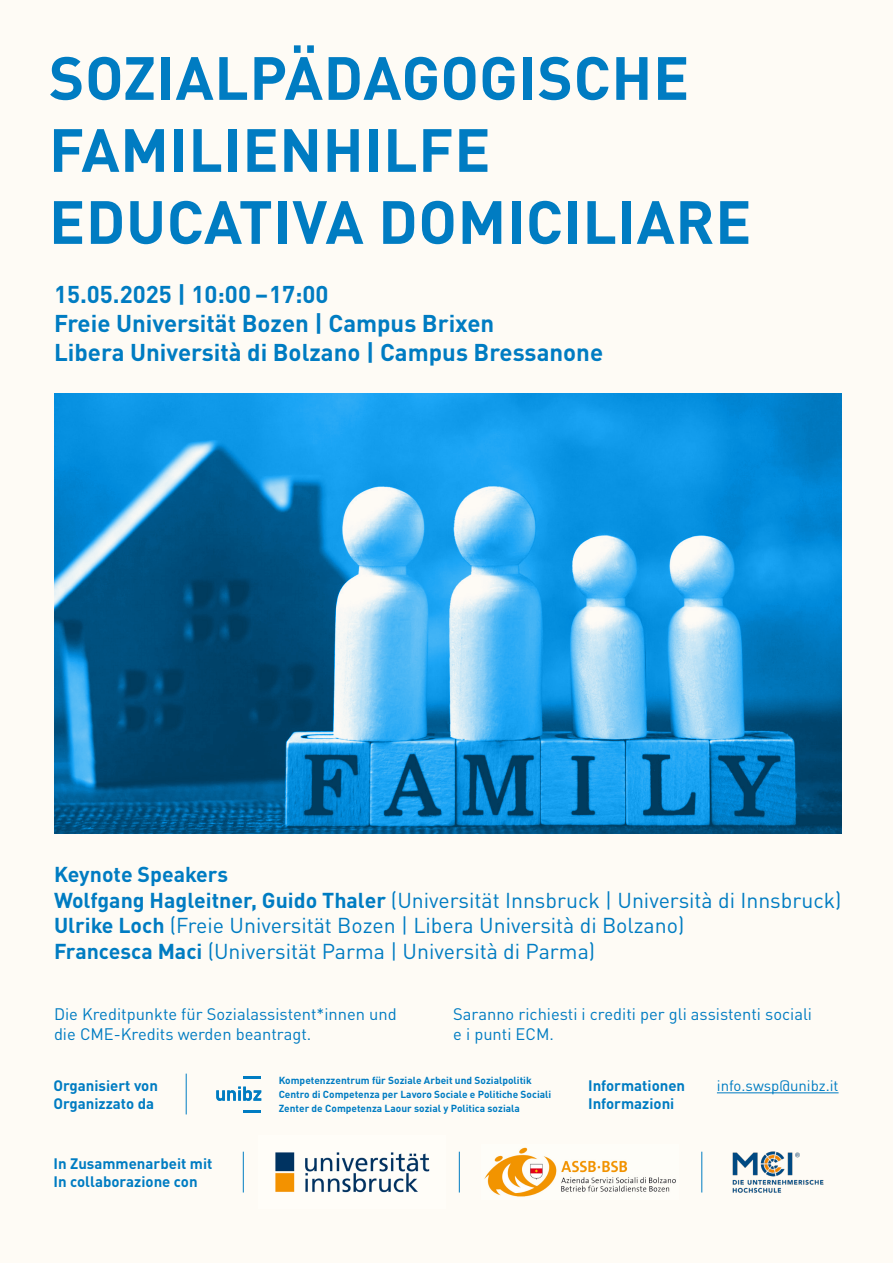
<style>
.page{position:relative;width:893px;height:1263px;background:#fefbf5}
.page>*{position:absolute;margin:0;border:0;box-sizing:border-box;transform-origin:0 0}
.t1{font:700 60px "DINOT";letter-spacing:.01em;color:#007cc2}
.t2{font:700 24px "DINOT";color:#007cc2}
.t3{font:21.3px "DINOT";color:#007cc2}
.t4{font:700 21.3px "DINOT";color:#007cc2}
.t5{font:16.5px "DINOT";color:#007cc2}
.t6{font:700 15px "DINOT";color:#007cc2}
.t7{font:15px "DINOT";color:#007cc2}
.t8{font:700 10.2px/14.4px "DINOT";color:#007cc2}
.s1{font-weight:700}
</style>
<div class="page">
<hr style="left:717px;top:1092px;width:122px;height:1px;background:#007cc2">
<img style="left:275px;top:1152px;width:155px;height:41px">
<hr style="left:243px;top:1076px;width:18px;height:3px;background:#007cc2">
<svg style="left:243px;top:1110px;width:18px;height:2px"></svg>
<svg style="left:216px;top:1086px;width:45px;height:15px"></svg>
<img style="left:484px;top:1147px;width:192px;height:50px">
<img style="left:732px;top:1151px;width:92px;height:42px">
<hr style="left:243px;top:1152px;width:1px;height:40px;background:#007cc2">
<hr style="left:186px;top:1073px;width:1px;height:41px;background:#007cc2">
<hr style="left:459px;top:1152px;width:1px;height:40px;background:#007cc2">
<hr style="left:701px;top:1152px;width:1px;height:40px;background:#007cc2">
<img style="left:54px;top:393px;width:788px;height:440px">
<p class="t1" style="left:49px;top:39px;width:642px">SOZIALPÄDAGOGISCHE</p>
<p class="t1" style="left:49px;top:111px;width:443px">FAMILIENHILFE</p>
<p class="t1" style="left:49px;top:183px;width:704px">EDUCATIVA DOMICILIARE</p>
<p class="t2" style="left:54px;top:279px;width:276px">15.05.2025 | 10:00 –17:00</p>
<p class="t2" style="left:54px;top:308px;width:442px">Freie Universität Bozen | Campus Brixen</p>
<p class="t2" style="left:54px;top:336px;width:551px">Libera Università di Bolzano | Campus Bressanone</p>
<p class="t4" style="left:54px;top:861px;width:176px">Keynote Speakers</p>
<p class="t3" style="left:54px;top:887px;width:789px"><span class="s1">Wolfgang Hagleitner, Guido Thaler</span> (Universität Innsbruck | Università di Innsbruck)</p>
<p class="t3" style="left:54px;top:912px;width:632px"><span class="s1">Ulrike Loch</span> (Freie Universität Bozen | Libera Università di Bolzano)</p>
<p class="t3" style="left:54px;top:938px;width:543px"><span class="s1">Francesca Maci</span> (Universität Parma | Università di Parma)</p>
<p class="t5" style="left:54px;top:1003px;width:344px">Die Kreditpunkte für Sozialassistent*innen und</p>
<p class="t5" style="left:54px;top:1023px;width:259px">die CME-Kredits werden beantragt.</p>
<p class="t5" style="left:453px;top:1003px;width:360px">Saranno richiesti i crediti per gli assistenti sociali</p>
<p class="t5" style="left:453px;top:1023px;width:102px">e i punti ECM.</p>
<p class="t6" style="left:588px;top:1075px;width:99px">Informationen</p>
<p class="t6" style="left:588px;top:1093px;width:88px">Informazioni</p>
<p class="t8" style="left:279px;top:1072px;width:274px">Kompetenzzentrum für Soziale Arbeit und Sozialpolitik<br>Centro di Competenza per Lavoro Sociale e Politiche Sociali<br>Zenter de Competenza Laour sozial y Politica soziala</p>
<p class="t6" style="left:53px;top:1075px;width:106px">Organisiert von</p>
<p class="t6" style="left:53px;top:1093px;width:102px">Organizzato da</p>
<p class="t7" style="left:717px;top:1076px;width:123px">info.swsp@unibz.it</p>
<p class="t6" style="left:53px;top:1153px;width:160px">In Zusammenarbeit mit</p>
<p class="t6" style="left:53px;top:1171px;width:146px">In collaborazione con</p>
</div>
